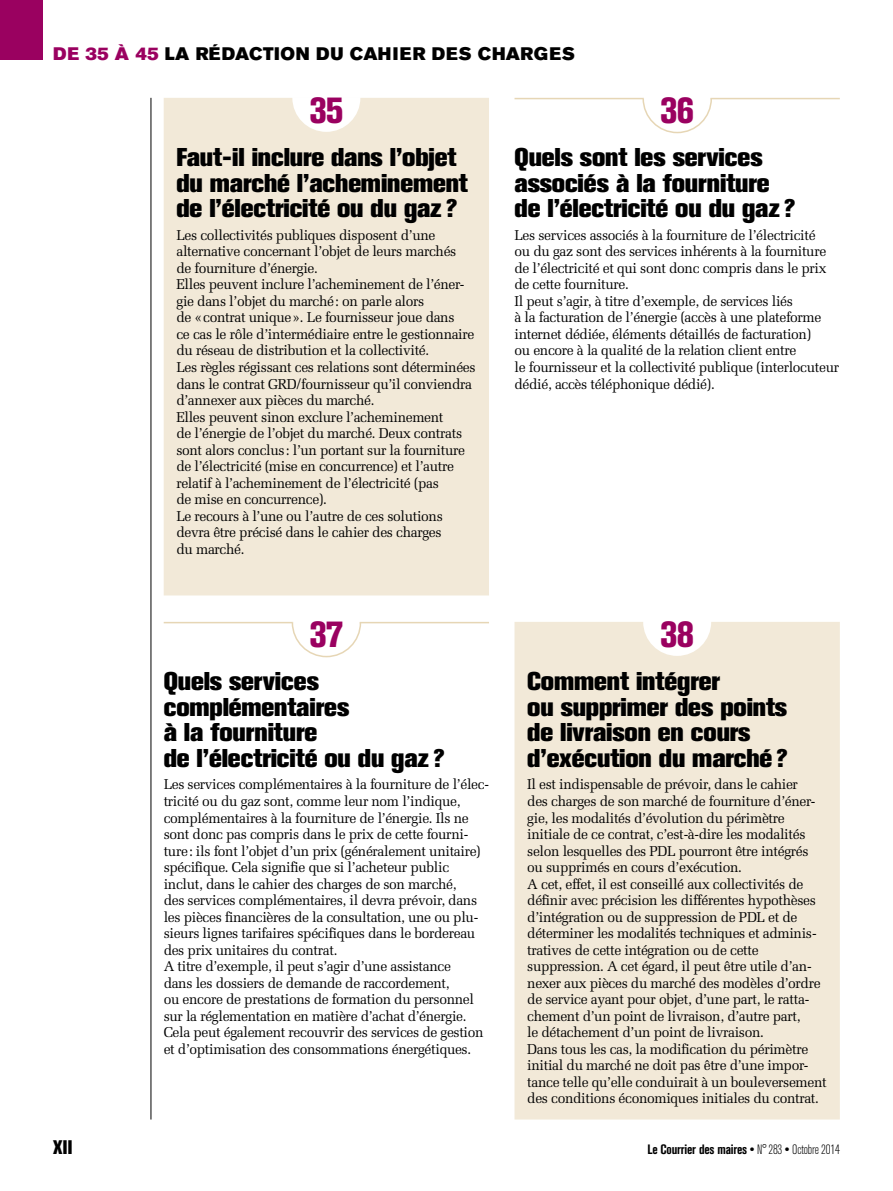
<style>
.page{position:relative;width:893px;height:1191px;background:#fff}
.page>*{position:absolute;margin:0;border:0;box-sizing:border-box;transform-origin:0 0}
.t1{font:800 condensed 36px "Akzidenz Grotesk Std";letter-spacing:-.035em;color:#9a0160}
.t2{font:800 25.5px/25.5px "Akzidenz Grotesk Std";letter-spacing:-.005em;color:#000}
.t3{font:800 condensed 19.5px "Akzidenz Grotesk Std";color:#000}
.t4{font:18px "Akzidenz Grotesk Std Super";letter-spacing:.035em;color:#000}
.t5{font:14.25px/16.5px "Melior LT Std";letter-spacing:-.025em;color:#000}
.t6{font:700 condensed 13.5px "Akzidenz Grotesk Std";letter-spacing:-.015em;color:#000}
.s1{color:#9a0160}
.s2{font-weight:300}
</style>
<div class="page">
<hr style="left:151px;top:98px;width:1px;height:1021px;background:#000">
<div style="left:164px;top:98px;width:325px;height:497px;background:#f2e9d8"></div>
<hr style="left:514px;top:98px;width:130px;height:1px;background:#e6d6b5">
<svg style="left:642px;top:97px;width:71px;height:37px"></svg>
<hr style="left:710px;top:98px;width:130px;height:1px;background:#e6d6b5">
<div style="left:514px;top:622px;width:326px;height:497px;background:#f2e9d8"></div>
<hr style="left:164px;top:622px;width:129px;height:1px;background:#e6d6b5">
<svg style="left:291px;top:622px;width:71px;height:36px"></svg>
<hr style="left:360px;top:622px;width:129px;height:1px;background:#e6d6b5">
<div style="left:0;top:0;width:43px;height:60px;background:#9a0160"></div>
<p class="t4" style="left:53px;top:43px;width:523px"><span class="s1">DE 35 À 45</span> LA RÉDACTION DU CAHIER DES CHARGES</p>
<h1 class="t1" style="left:309px;top:90px;width:36px">35</h1>
<h1 class="t1" style="left:660px;top:90px;width:36px">36</h1>
<h2 class="t2" style="left:176px;top:144px;width:293px">Faut-il inclure dans l’objet du marché l’acheminement de l’électricité ou du gaz?</h2>
<p class="t5" style="left:176px;top:227px;width:301px">Les collectivités publiques disposent d’une alternative concernant l’objet de leurs marchés<br>de fourniture d’énergie.<br>Elles peuvent inclure l’acheminement de l’éner&shy;gie dans l’objet du marché: on parle alors<br>de «contrat unique». Le fournisseur joue dans<br>ce cas le rôle d’intermédiaire entre le gestionnaire du réseau de distribution et la collectivité.<br>Les règles régissant ces relations sont déterminées dans le contrat GRD/fournisseur qu’il conviendra d’annexer aux pièces du marché.<br>Elles peuvent sinon exclure l’acheminement<br>de l’énergie de l’objet du marché. Deux contrats sont alors conclus: l’un portant sur la fourniture de l’électricité (mise en concurrence) et l’autre relatif à l’acheminement de l’électricité (pas<br>de mise en concurrence).<br>Le recours à l’une ou l’autre de ces solutions devra être précisé dans le cahier des charges<br>du marché.</p>
<h2 class="t2" style="left:514px;top:144px;width:282px">Quels sont les services associés à la fourniture de l’électricité ou du gaz?</h2>
<p class="t5" style="left:514px;top:227px;width:326px">Les services associés à la fourniture de l’électricité<br>ou du gaz sont des services inhérents à la fourniture de l’électricité et qui sont donc compris dans le prix de cette fourniture.<br>Il peut s’agir, à titre d’exemple, de services liés<br>à la facturation de l’énergie (accès à une plateforme internet dédiée, éléments détaillés de facturation)<br>ou encore à la qualité de la relation client entre<br>le fournisseur et la collectivité publique (interlocuteur dédié, accès téléphonique dédié).</p>
<h1 class="t1" style="left:309px;top:614px;width:36px">37</h1>
<h2 class="t2" style="left:164px;top:668px;width:282px">Quels services complémentaires<br>à la fourniture<br>de l’électricité ou du gaz?</h2>
<p class="t5" style="left:164px;top:776px;width:327px">Les services complémentaires à la fourniture de l’élec&shy;tricité ou du gaz sont, comme leur nom l’indique, complémentaires à la fourniture de l’énergie. Ils ne sont donc pas compris dans le prix de cette fourni&shy;ture: ils font l’objet d’un prix (généralement unitaire) spécifique. Cela signifie que si l’acheteur public inclut, dans le cahier des charges de son marché,<br>des services complémentaires, il devra prévoir, dans les pièces financières de la consultation, une ou plu&shy;sieurs lignes tarifaires spécifiques dans le bordereau des prix unitaires du contrat.<br>A titre d’exemple, il peut s’agir d’une assistance<br>dans les dossiers de demande de raccordement,<br>ou encore de prestations de formation du personnel sur la réglementation en matière d’achat d’énergie.<br>Cela peut également recouvrir des services de gestion et d’optimisation des consommations énergétiques.</p>
<h1 class="t1" style="left:660px;top:614px;width:36px">38</h1>
<h2 class="t2" style="left:527px;top:668px;width:262px">Comment intégrer<br>ou supprimer des points de livraison en cours d’exécution du marché?</h2>
<p class="t5" style="left:527px;top:776px;width:301px">Il est indispensable de prévoir, dans le cahier<br>des charges de son marché de fourniture d’éner&shy;gie, les modalités d’évolution du périmètre initiale de ce contrat, c’est-à-dire les modalités selon lesquelles des PDL pourront être intégrés ou supprimés en cours d’exécution.<br>A cet, effet, il est conseillé aux collectivités de définir avec précision les différentes hypothèses d’intégration ou de suppression de PDL et de déterminer les modalités techniques et adminis&shy;tratives de cette intégration ou de cette suppression. A cet égard, il peut être utile d’an&shy;nexer aux pièces du marché des modèles d’ordre de service ayant pour objet, d’une part, le ratta&shy;chement d’un point de livraison, d’autre part,<br>le détachement d’un point de livraison.<br>Dans tous les cas, la modification du périmètre initial du marché ne doit pas être d’une impor&shy;tance telle qu’elle conduirait à un bouleversement des conditions économiques initiales du contrat.</p>
<h3 class="t3" style="left:53px;top:1135px;width:15px">XII</h3>
<p class="t6" style="left:648px;top:1141px;width:194px">Le Courrier des maires ● <span class="s2">N° 283</span> ● <span class="s2">Octobre 2014</span></p>
</div>
